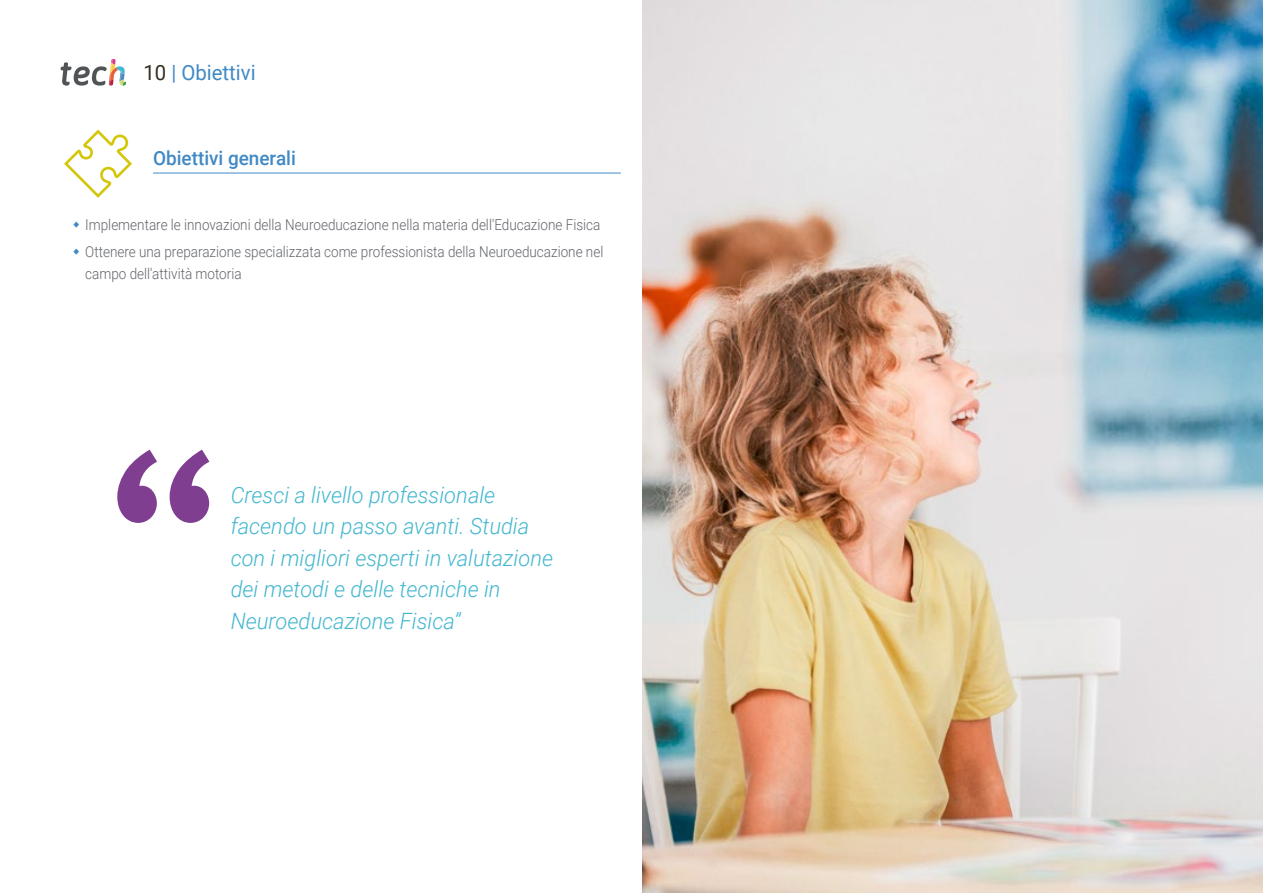
<style>
.page{position:relative;width:1263px;height:893px;background:#fff}
.page>*{position:absolute;margin:0;border:0;box-sizing:border-box;transform-origin:0 0}
.t1{font:italic 300 22.5px/31.5px "Roboto";color:#43b7cf}
.t2{font:21px "Roboto";color:#4089c5}
.t3{font:500 19.5px "Roboto";color:#4089c5}
.t4{font:300 15px/26.7px "Roboto";color:#61646a;scale:.9 1}
.s1{color:#312e20}
</style>
<div class="page">
<hr style="left:153px;top:173px;width:468px;height:1px;background:#4089c5">
<svg style="left:64px;top:130px;width:68px;height:68px"></svg>
<img style="left:642px;top:0;width:621px;height:893px">
<svg style="left:61px;top:59px;width:65px;height:27px"></svg>
<svg style="left:117px;top:450px;width:92px;height:73px"></svg>
<h2 class="t2" style="left:144px;top:57px;width:114px"><span class="s1">10</span> | Obiettivi</h2>
<h3 class="t3" style="left:153px;top:144px;width:144px">Obiettivi generali</h3>
<p class="t4" style="left:85px;top:211px;width:577px">Implementare le innovazioni della Neuroeducazione nella materia dell'Educazione Fisica<br>Ottenere una preparazione specializzata come professionista della Neuroeducazione nel</p>
<p class="t4" style="left:85px;top:260px;width:175px">campo dell'attività motoria</p>
<h1 class="t1" style="left:231px;top:478px;width:324px">Cresci a livello professionale facendo un passo avanti. Studia con i migliori esperti in valutazione dei metodi e delle tecniche in<br>Neuroeducazione Fisica”</h1>
</div>
